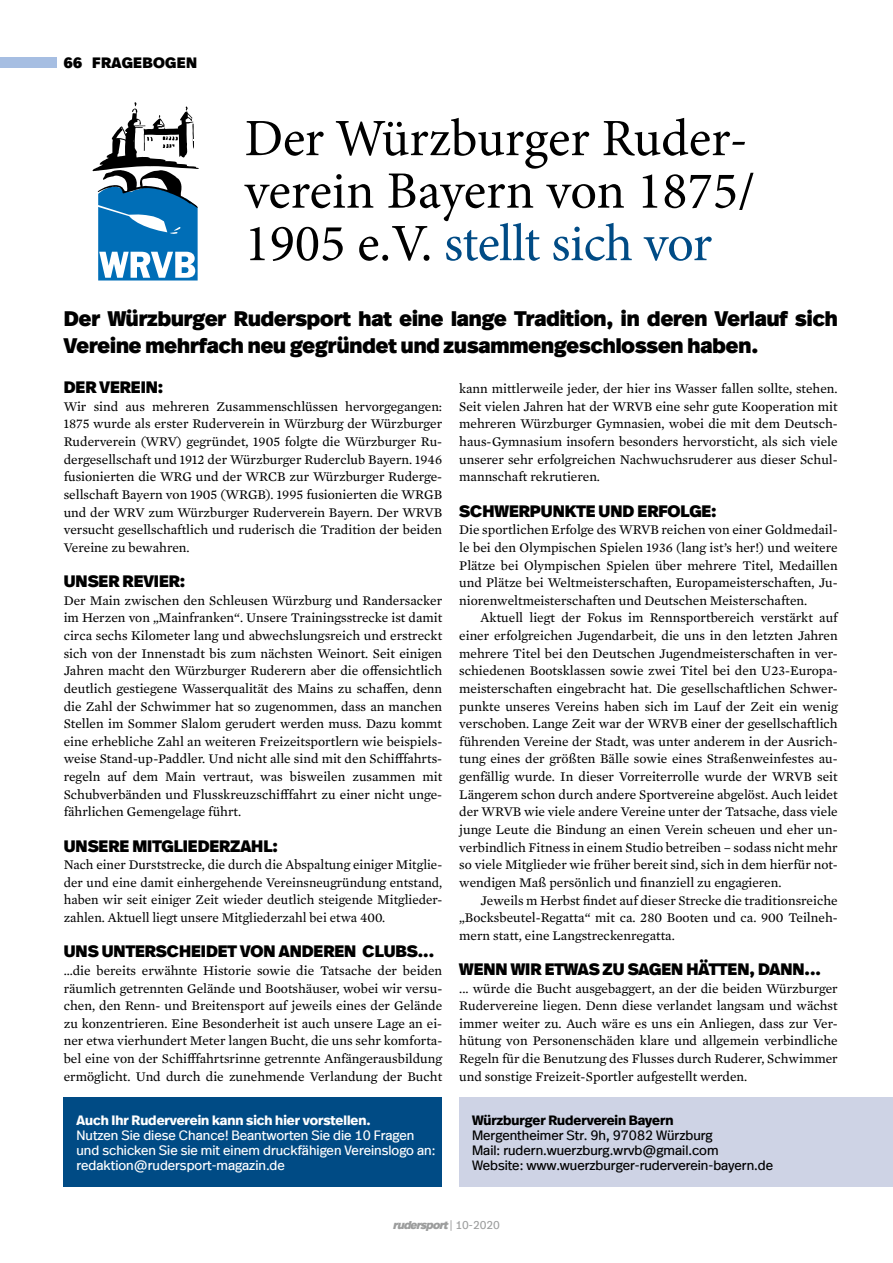
<style>
.page{position:relative;width:893px;height:1263px;background:#fff}
.page>*{position:absolute;margin:0;border:0;box-sizing:border-box;transform-origin:0 0}
.t1{font:52.5px/52.5px "Minion Pro";letter-spacing:-.005em;color:#000}
.t2{font:900 21px/27px "Real Head Offc Pro";color:#000}
.t3{font:900 16.5px "Real Head Offc Pro";color:#000}
.t4{font:900 15px "Real Head Offc Pro";letter-spacing:.025em;color:#000}
.t5{font:13.5px/17.7px "Mercury Text G2";color:#000;text-align:justify}
.t6{font:13.5px/15px "Real Head Offc Pro";color:#fff}
.t7{font:13.5px/15px "Real Head Offc Pro";color:#000}
.t8{font:700 13.5px "Real Head Offc Pro";color:#fff}
.t9{font:700 13.5px "Real Head Offc Pro";color:#000}
.t10{font:italic 900 11.25px "Real Head Offc Pro";color:#9c9d9d}
.s1{color:#004b85}
.s2{font-weight:400;font-style:normal}
</style>
<div class="page">
<div style="left:0;top:58px;width:56px;height:10px;background:#a6bee2"></div>
<div style="left:64px;top:1097px;width:378px;height:89px;background:#004b85"></div>
<div style="left:459px;top:1097px;width:434px;height:89px;background:#ced3e5"></div>
<svg style="left:92px;top:102px;width:107px;height:178px"></svg>
<p class="t4" style="left:64px;top:50px;width:135px">66 FRAGEBOGEN</p>
<h1 class="t1" style="left:244px;top:112px;width:512px">Der Würzburger Ruder&shy;verein Bayern von 1875/<br>1905 e.V. <span class="s1">stellt sich vor</span></h1>
<h2 class="t2" style="left:64px;top:304px;width:775px">Der Würzburger Rudersport hat eine lange Tradition, in deren Verlauf sich<br>Vereine mehrfach neu gegründet und zusammengeschlossen haben.</h2>
<p class="t3" style="left:64px;top:373px;width:101px">DER VEREIN:</p>
<p class="t5" style="left:64px;top:397px;width:380px">Wir sind aus mehreren Zusammenschlüssen hervorgegangen:<br>1875 wurde als erster Ruderverein in Würzburg der Würzburger Ruderverein (WRV) gegründet, 1905 folgte die Würzburger Ru&shy;dergesellschaft und 1912 der Würzburger Ruderclub Bayern. 1946 fusionierten die WRG und der WRCB zur Würzburger Ruderge&shy;sellschaft Bayern von 1905 (WRGB). 1995 fusionierten die WRGB und der WRV zum Würzburger Ruderverein Bayern. Der WRVB versucht gesellschaftlich und ruderisch die Tradition der beiden Vereine zu bewahren.</p>
<p class="t3" style="left:64px;top:567px;width:123px">UNSER REVIER:</p>
<p class="t5" style="left:64px;top:591px;width:380px">Der Main zwischen den Schleusen Würzburg und Randersacker im Herzen von „Mainfranken“. Unsere Trainingsstrecke ist damit circa sechs Kilometer lang und abwechslungsreich und erstreckt sich von der Innenstadt bis zum nächsten Weinort. Seit einigen Jahren macht den Würzburger Ruderern aber die offensichtlich deutlich gestiegene Wasserqualität des Mains zu schaffen, denn die Zahl der Schwimmer hat so zugenommen, dass an manchen Stellen im Sommer Slalom gerudert werden muss. Dazu kommt eine erhebliche Zahl an weiteren Freizeitsportlern wie beispiels&shy;weise Stand-up-Paddler. Und nicht alle sind mit den Schifffahrts&shy;regeln auf dem Main vertraut, was bisweilen zusammen mit Schubverbänden und Flusskreuzschifffahrt zu einer nicht unge&shy;fährlichen Gemengelage führt.</p>
<p class="t3" style="left:64px;top:831px;width:216px">UNSERE MITGLIEDERZAHL:</p>
<p class="t5" style="left:64px;top:855px;width:380px">Nach einer Durststrecke, die durch die Abspaltung einiger Mitglie&shy;der und eine damit einhergehende Vereinsneugründung entstand, haben wir seit einiger Zeit wieder deutlich steigende Mitglieder&shy;zahlen. Aktuell liegt unsere Mitgliederzahl bei etwa 400.</p>
<p class="t3" style="left:64px;top:937px;width:372px">UNS UNTERSCHEIDET VON ANDEREN CLUBS...</p>
<p class="t5" style="left:64px;top:961px;width:380px">...die bereits erwähnte Historie sowie die Tatsache der beiden räumlich getrennten Gelände und Bootshäuser, wobei wir versu&shy;chen, den Renn- und Breitensport auf jeweils eines der Gelände zu konzentrieren. Eine Besonderheit ist auch unsere Lage an ei&shy;ner etwa vierhundert Meter langen Bucht, die uns sehr komforta&shy;bel eine von der Schifffahrtsrinne getrennte Anfängerausbildung ermöglicht. Und durch die zunehmende Verlandung der Bucht</p>
<p class="t8" style="left:76px;top:1108px;width:296px">Auch Ihr Ruderverein kann sich hier vorstellen.</p>
<p class="t6" style="left:76px;top:1126px;width:360px">Nutzen Sie diese Chance! Beantworten Sie die 10 Fragen und schicken Sie sie mit einem druckfähigen Vereinslogo an: redaktion@rudersport-magazin.de</p>
<p class="t5" style="left:459px;top:379px;width:380px">kann mittlerweile jeder, der hier ins Wasser fallen sollte, stehen.<br>Seit vielen Jahren hat der WRVB eine sehr gute Kooperation mit mehreren Würzburger Gymnasien, wobei die mit dem Deutsch&shy;haus-Gymnasium insofern besonders hervorsticht, als sich viele unserer sehr erfolgreichen Nachwuchsruderer aus dieser Schul&shy;mannschaft rekrutieren.</p>
<p class="t3" style="left:459px;top:496px;width:259px">SCHWERPUNKTE UND ERFOLGE:</p>
<p class="t5" style="left:459px;top:520px;width:380px">Die sportlichen Erfolge des WRVB reichen von einer Goldmedail&shy;le bei den Olympischen Spielen 1936 (lang ist’s her!) und weitere Plätze bei Olympischen Spielen über mehrere Titel, Medaillen und Plätze bei Weltmeisterschaften, Europameisterschaften, Ju&shy;niorenweltmeisterschaften und Deutschen Meisterschaften.</p>
<p class="t5" style="left:459px;top:608px;width:380px;text-indent:21px">Aktuell liegt der Fokus im Rennsportbereich verstärkt auf einer erfolgreichen Jugendarbeit, die uns in den letzten Jahren mehrere Titel bei den Deutschen Jugendmeisterschaften in ver&shy;schiedenen Bootsklassen sowie zwei Titel bei den U23-Europa&shy;meisterschaften eingebracht hat. Die gesellschaftlichen Schwer&shy;punkte unseres Vereins haben sich im Lauf der Zeit ein wenig verschoben. Lange Zeit war der WRVB einer der gesellschaftlich führenden Vereine der Stadt, was unter anderem in der Ausrich&shy;tung eines der größten Bälle sowie eines Straßenweinfestes au&shy;genfällig wurde. In dieser Vorreiterrolle wurde der WRVB seit Längerem schon durch andere Sportvereine abgelöst. Auch leidet der WRVB wie viele andere Vereine unter der Tatsache, dass viele junge Leute die Bindung an einen Verein scheuen und eher un&shy;verbindlich Fitness in einem Studio betreiben – sodass nicht mehr so viele Mitglieder wie früher bereit sind, sich in dem hierfür not&shy;wendigen Maß persönlich und finanziell zu engagieren.</p>
<p class="t5" style="left:459px;top:890px;width:380px;text-indent:21px">Jeweils m Herbst findet auf dieser Strecke die traditionsreiche „Bocksbeutel-Regatta“ mit ca. 280 Booten und ca. 900 Teilneh&shy;mern statt, eine Langstreckenregatta.</p>
<p class="t3" style="left:459px;top:954px;width:363px">WENN WIR ETWAS ZU SAGEN HÄTTEN, DANN...</p>
<p class="t5" style="left:459px;top:978px;width:380px">... würde die Bucht ausgebaggert, an der die beiden Würzburger Rudervereine liegen. Denn diese verlandet langsam und wächst immer weiter zu. Auch wäre es uns ein Anliegen, dass zur Ver&shy;hütung von Personenschäden klare und allgemein verbindliche Regeln für die Benutzung des Flusses durch Ruderer, Schwimmer und sonstige Freizeit-Sportler aufgestellt werden.</p>
<p class="t9" style="left:472px;top:1108px;width:203px">Würzburger Ruderverein Bayern</p>
<p class="t7" style="left:472px;top:1126px;width:303px">Mergentheimer Str. 9h, 97082 Würzburg<br>Mail: rudern.wuerzburg.wrvb@gmail.com<br>Website: www.wuerzburger-ruderverein-bayern.de</p>
<p class="t10" style="left:393px;top:1215px;width:109px">rudersport <span class="s2">| 1 0 - 2 0 2 0</span></p>
</div>
